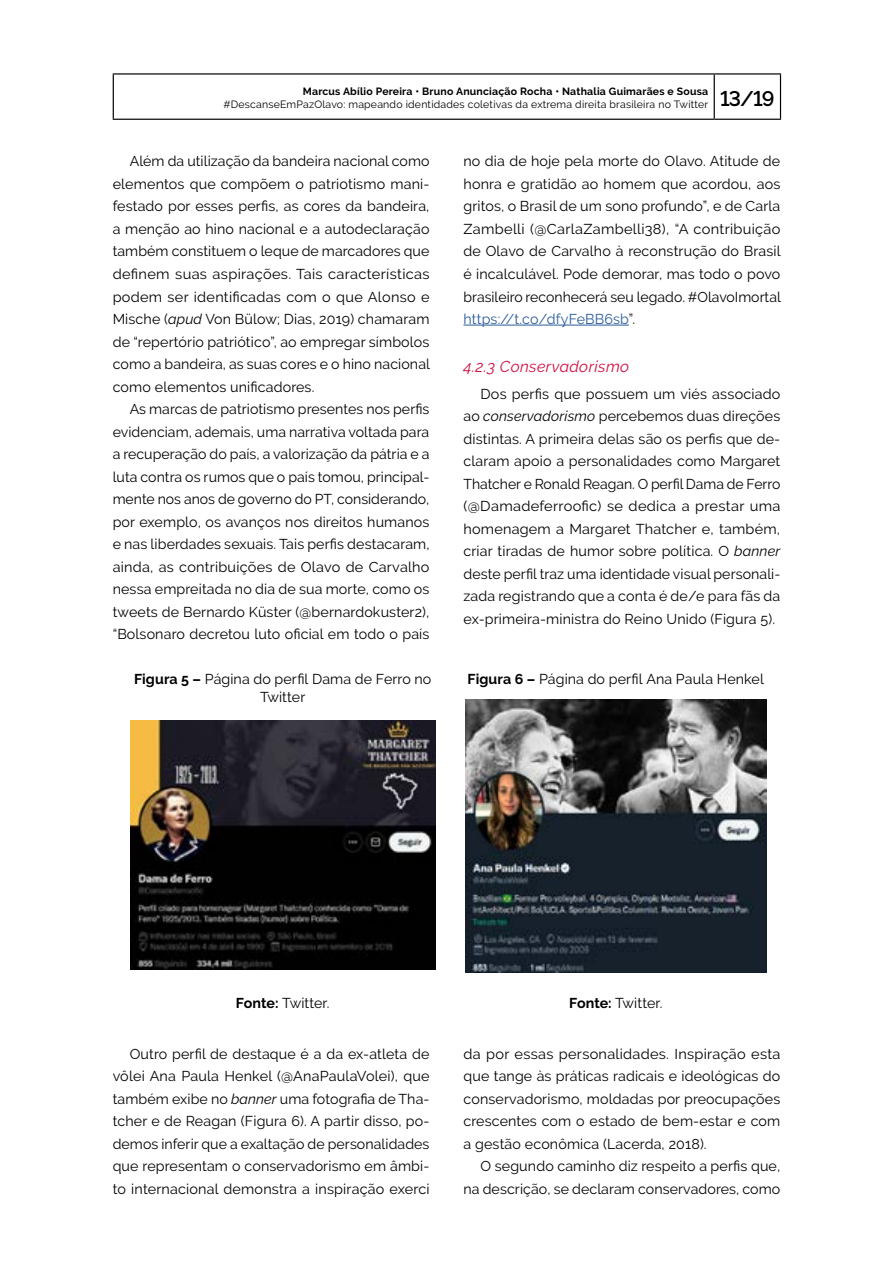
<style>
.page{position:relative;width:893px;height:1263px;background:#fff}
.page>*{position:absolute;margin:0;border:0;box-sizing:border-box;transform-origin:0 0}
.t1{font:italic 15.75px "Raleway";letter-spacing:.025em;color:#cf0f40}
.t2{font:14.25px/22.5px "Raleway";letter-spacing:.01em;color:#000;text-align:justify}
.t3{font:10.5px/13.5px "Raleway";letter-spacing:.02em;color:#000}
.s1{font-weight:700}
.s2{font-style:italic}
.s3{color:#275b9b}
</style>
<div class="page">
<hr style="left:714px;top:75px;width:1px;height:44px;background:#000">
<hr style="left:113px;top:73px;width:601px;height:2px;background:#000">
<hr style="left:113px;top:75px;width:1px;height:44px;background:#000">
<hr style="left:714px;top:73px;width:67px;height:2px;background:#000">
<hr style="left:780px;top:75px;width:1px;height:44px;background:#000">
<hr style="left:113px;top:119px;width:601px;height:1px;background:#000">
<hr style="left:714px;top:119px;width:67px;height:1px;background:#000">
<hr style="left:463px;top:325px;width:166px;height:1px;background:#275b9b">
<img style="left:130px;top:721px;width:305px;height:249px">
<img style="left:466px;top:699px;width:300px;height:273px">
<p class="t3" style="left:223px;top:84px;width:553px;text-indent:80px"><span class="s1">Marcus Abílio Pereira • Bruno Anunciação Rocha • Nathalia Guimarães e Sousa </span>#DescanseEmPazOlavo: mapeando identidades coletivas da extrema direita brasileira no Twitter <sup>13/19</sup></p>
<p class="t2" style="left:113px;top:150px;width:319px;text-indent:17px">Além da utilização da bandeira nacional como elementos que compõem o patriotismo mani&shy;festado por esses perfis, as cores da bandeira, a menção ao hino nacional e a autodeclaração também constituem o leque de marcadores que definem suas aspirações. Tais características podem ser identificadas com o que Alonso e Mische (<span class="s2">apud</span> Von Bülow; Dias, 2019) chamaram de “repertório patriótico”, ao empregar símbolos como a bandeira, as suas cores e o hino nacional como elementos unificadores.</p>
<p class="t2" style="left:113px;top:398px;width:318px;text-indent:17px">As marcas de patriotismo presentes nos perfis evidenciam, ademais, uma narrativa voltada para a recuperação do país, a valorização da pátria e a luta contra os rumos que o país tomou, principal&shy;mente nos anos de governo do PT, considerando, por exemplo, os avanços nos direitos humanos e nas liberdades sexuais. Tais perfis destacaram, ainda, as contribuições de Olavo de Carvalho nessa empreitada no dia de sua morte, como os tweets de Bernardo Küster (@bernardokuster2), “Bolsonaro decretou luto oficial em todo o país</p>
<p class="t2" style="left:134px;top:670px;width:299px;line-height:18px;text-align:center"><span class="s1">Figura 5 –</span> Página do perfil Dama de Ferro no<br>Twitter</p>
<p class="t2" style="left:463px;top:150px;width:319px">no dia de hoje pela morte do Olavo. Atitude de honra e gratidão ao homem que acordou, aos gritos, o Brasil de um sono profundo”, e de Carla Zambelli (@CarlaZambelli38), “A contribuição de Olavo de Carvalho à reconstrução do Brasil é incalculável. Pode demorar, mas todo o povo brasileiro reconhecerá seu legado. #OlavoImortal <span class="s3">https://t.co/dfyFeBB6sb</span>”.</p>
<p class="t1" style="left:463px;top:357px;width:167px">4.2.3 Conservadorismo</p>
<p class="t2" style="left:463px;top:382px;width:318px;text-indent:17px">Dos perfis que possuem um viés associado ao <span class="s2">conservadorismo</span> percebemos duas direções distintas. A primeira delas são os perfis que de&shy;claram apoio a personalidades como Margaret Thatcher e Ronald Reagan. O perfil Dama de Ferro (@Damadeferroofic) se dedica a prestar uma homenagem a Margaret Thatcher e, também, criar tiradas de humor sobre política. O <span class="s2">banner </span>deste perfil traz uma identidade visual personali&shy;zada registrando que a conta é de/e para fãs da ex-primeira-ministra do Reino Unido (Figura 5).</p>
<p class="t2" style="left:468px;top:668px;width:298px"><span class="s1">Figura 6 –</span> Página do perfil Ana Paula Henkel</p>
<p class="t2" style="left:236px;top:992px;width:95px"><span class="s1">Fonte:</span> Twitter.</p>
<p class="t2" style="left:569px;top:992px;width:95px"><span class="s1">Fonte:</span> Twitter.</p>
<p class="t2" style="left:113px;top:1042px;width:318px;text-indent:17px">Outro perfil de destaque é a da ex-atleta de vôlei Ana Paula Henkel (@AnaPaulaVolei), que também exibe no <span class="s2">banner</span> uma fotografia de Tha&shy;tcher e de Reagan (Figura 6). A partir disso, po&shy;demos inferir que a exaltação de personalidades que representam o conservadorismo em âmbi&shy;to internacional demonstra a inspiração exerci</p>
<p class="t2" style="left:463px;top:1042px;width:318px">da por essas personalidades. Inspiração esta que tange às práticas radicais e ideológicas do conservadorismo, moldadas por preocupações crescentes com o estado de bem-estar e com a gestão econômica (Lacerda, 2018).</p>
<p class="t2" style="left:463px;top:1155px;width:318px;text-align:right">O segundo caminho diz respeito a perfis que, na descrição, se declaram conservadores, como</p>
</div>
